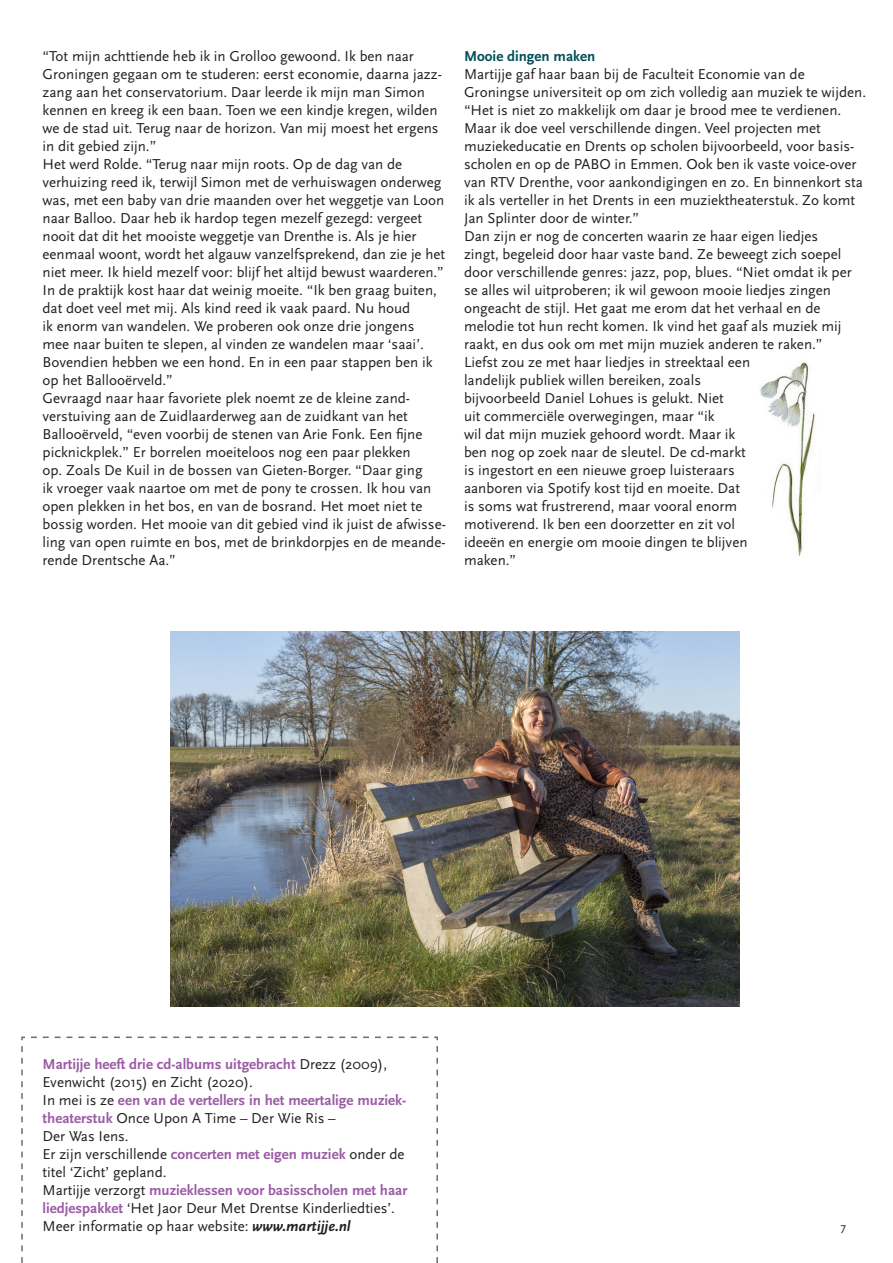
<style>
.page{position:relative;width:893px;height:1263px;background:#fff}
.page>*{position:absolute;margin:0;border:0;box-sizing:border-box;transform-origin:0 0}
.t1{font:15px/18px "Scala Sans OT";color:#231f20}
.t2{font:700 15px/18px "Scala Sans OT";color:#9b5ba5}
.Subkop{font:700 15px "Scala Sans OT";color:#004e59}
.t3{font:12px "Scala Sans OT";color:#231f20}
.s1{font-weight:700;color:#9b5ba5}
.s2{font-weight:400;color:#231f20}
.s3{font-weight:700;font-style:italic}
</style>
<div class="page">
<img style="left:760px;top:362px;width:61px;height:195px">
<svg style="left:21px;top:1036px;width:417px;height:227px"></svg>
<img style="left:171px;top:631px;width:568px;height:375px">
<p class="t1" style="left:43px;top:47px;width:399px">“Tot mijn achttiende heb ik in Grolloo gewoond. Ik ben naar Groningen gegaan om te studeren: eerst economie, daarna jazz&shy;zang aan het conservatorium. Daar leerde ik mijn man Simon kennen en kreeg ik een baan. Toen we een kindje kregen, wilden we de stad uit. Terug naar de horizon. Van mij moest het ergens in dit gebied zijn.”</p>
<p class="t1" style="left:43px;top:155px;width:404px">Het werd Rolde. “Terug naar mijn roots. Op de dag van de verhuizing reed ik, terwijl Simon met de verhuiswagen onderweg was, met een baby van drie maanden over het weggetje van Loon naar Balloo. Daar heb ik hardop tegen mezelf gezegd: vergeet nooit dat dit het mooiste weggetje van Drenthe is. Als je hier eenmaal woont, wordt het algauw vanzelfsprekend, dan zie je het niet meer. Ik hield mezelf voor: blijf het altijd bewust waarderen.”</p>
<p class="t1" style="left:43px;top:281px;width:396px">In de praktijk kost haar dat weinig moeite. “Ik ben graag buiten, dat doet veel met mij. Als kind reed ik vaak paard. Nu houd<br>ik enorm van wandelen. We proberen ook onze drie jongens mee naar buiten te slepen, al vinden ze wandelen maar ‘saai’.<br>Bovendien hebben we een hond. En in een paar stappen ben ik op het Ballooërveld.”</p>
<p class="t1" style="left:43px;top:389px;width:405px">Gevraagd naar haar favoriete plek noemt ze de kleine zand&shy;verstuiving aan de Zuidlaarderweg aan de zuidkant van het Ballooërveld, “even voorbij de stenen van Arie Fonk. Een fijne picknickplek.” Er borrelen moeiteloos nog een paar plekken<br>op. Zoals De Kuil in de bossen van Gieten-Borger. “Daar ging<br>ik vroeger vaak naartoe om met de pony te crossen. Ik hou van open plekken in het bos, en van de bosrand. Het moet niet te bossig worden. Het mooie van dit gebied vind ik juist de afwisse&shy;ling van open ruimte en bos, met de brinkdorpjes en de meande&shy;rende Drentsche Aa.”</p>
<p class="Subkop" style="left:464px;top:47px;width:133px">Mooie dingen maken</p>
<p class="t1" style="left:464px;top:65px;width:404px">Martijje gaf haar baan bij de Faculteit Economie van de Groningse universiteit op om zich volledig aan muziek te wijden. “Het is niet zo makkelijk om daar je brood mee te verdienen.<br>Maar ik doe veel verschillende dingen. Veel projecten met muziekeducatie en Drents op scholen bijvoorbeeld, voor basis&shy;scholen en op de PABO in Emmen. Ook ben ik vaste voice-over van RTV Drenthe, voor aankondigingen en zo. En binnenkort sta ik als verteller in het Drents in een muziektheaterstuk. Zo komt Jan Splinter door de winter.”</p>
<p class="t1" style="left:464px;top:227px;width:389px">Dan zijn er nog de concerten waarin ze haar eigen liedjes zingt, begeleid door haar vaste band. Ze beweegt zich soepel door verschillende genres: jazz, pop, blues. “Niet omdat ik per se alles wil uitproberen; ik wil gewoon mooie liedjes zingen ongeacht de stijl. Het gaat me erom dat het verhaal en de melodie tot hun recht komen. Ik vind het gaaf als muziek mij raakt, en dus ook om met mijn muziek anderen te raken.” Liefst zou ze met haar liedjes in streektaal een<br>landelijk publiek willen bereiken, zoals<br>bijvoorbeeld Daniel Lohues is gelukt. Niet<br>uit commerciële overwegingen, maar “ik<br>wil dat mijn muziek gehoord wordt. Maar ik<br>ben nog op zoek naar de sleutel. De cd-markt<br>is ingestort en een nieuwe groep luisteraars<br>aanboren via Spotify kost tijd en moeite. Dat<br>is soms wat frustrerend, maar vooral enorm<br>motiverend. Ik ben een doorzetter en zit vol<br>ideeën en energie om mooie dingen te blijven<br>maken.”</p>
<p class="t1" style="left:43px;top:1055px;width:346px"><span class="s1">Martijje heeft drie cd-albums uitgebracht</span> Drezz (2009),<br>Evenwicht (2015) en Zicht (2020).</p>
<p class="t2" style="left:43px;top:1091px;width:365px"><span class="s2">In mei is ze</span> een van de vertellers in het meertalige muziek&shy;theaterstuk <span class="s2">Once Upon A Time – Der Wie Ris –<br>Der Was Iens.</span></p>
<p class="t1" style="left:43px;top:1145px;width:364px">Er zijn verschillende <span class="s1">concerten met eigen muziek</span> onder de titel ‘Zicht’ gepland.</p>
<p class="t1" style="left:43px;top:1181px;width:366px">Martijje verzorgt <span class="s1">muzieklessen voor basisscholen met haar liedjespakket</span> ‘Het Jaor Deur Met Drentse Kinderliedties’.</p>
<p class="t1" style="left:43px;top:1217px;width:310px">Meer informatie op haar website: <span class="s3">www.martijje.nl</span></p>
<p class="t3" style="left:841px;top:1220px;width:7px">7</p>
</div>
